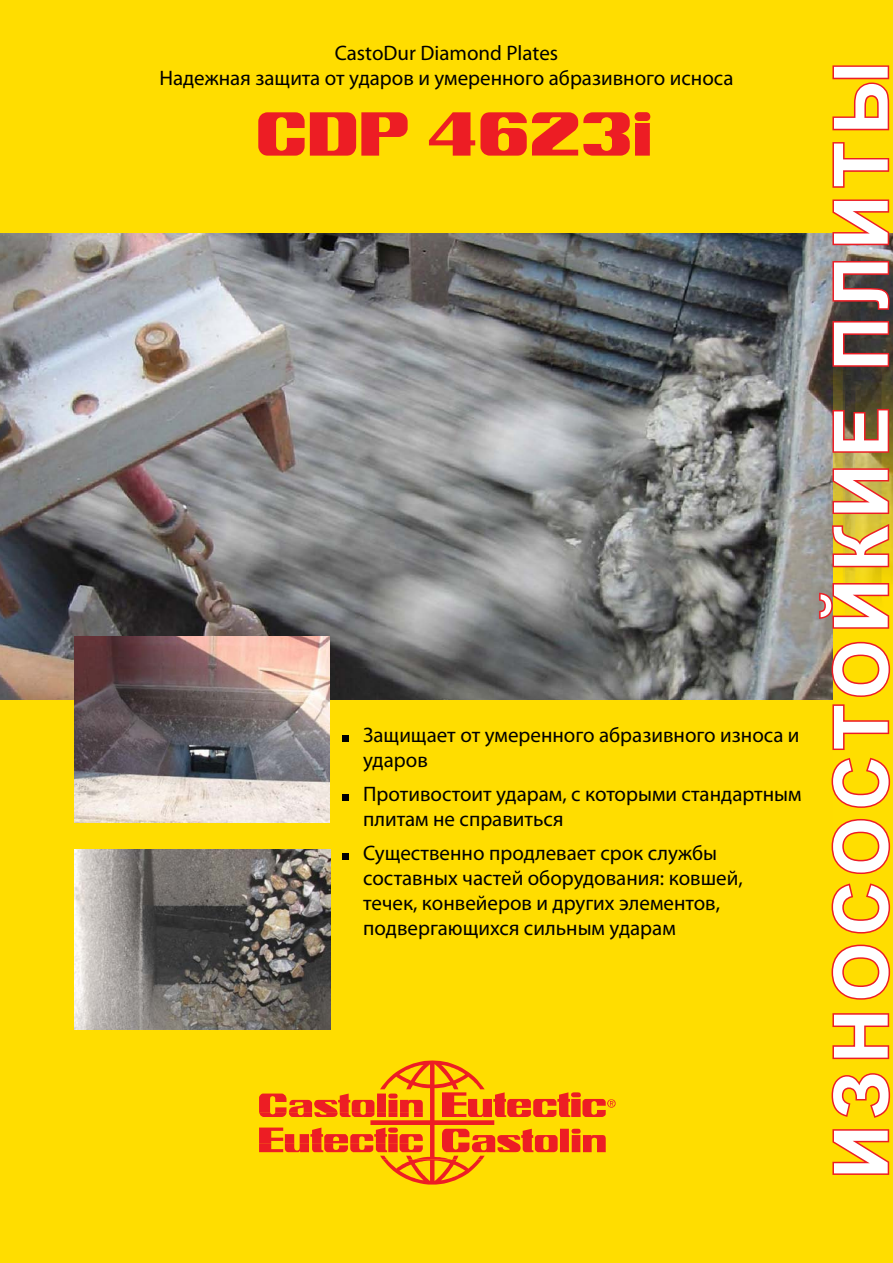
<style>
.page{position:relative;width:893px;height:1263px;background:#fd0}
.page>*{position:absolute;margin:0;border:0;box-sizing:border-box;transform-origin:0 0}
.t1{font:700 75px "Arial";letter-spacing:.1em;color:#fff}
.t2{font:60px "Castolin";color:#ed1d24}
.t3{font:21px/25.2px "Myriad Pro";color:#000}
</style>
<div class="page">
<svg style="left:342px;top:736px;width:6px;height:6px"></svg>
<div style="left:342px;top:794px;width:6px;height:7px;background:#000"></div>
<div style="left:342px;top:853px;width:6px;height:7px;background:#000"></div>
<svg style="left:259px;top:1060px;width:357px;height:124px"></svg>
<img style="left:74px;top:849px;width:257px;height:180px">
<img style="left:0;top:234px;width:893px;height:465px">
<img style="left:74px;top:636px;width:256px;height:186px">
<img style="left:833px;top:257px;width:60px;height:442px">
<svg style="left:832px;top:1129px;width:58px;height:46px"></svg>
<svg style="left:831px;top:1073px;width:60px;height:45px"></svg>
<svg style="left:832px;top:1013px;width:58px;height:47px"></svg>
<svg style="left:831px;top:944px;width:60px;height:56px"></svg>
<svg style="left:831px;top:819px;width:60px;height:115px"></svg>
<svg style="left:830px;top:640px;width:62px;height:168px"></svg>
<svg style="left:818px;top:581px;width:73px;height:49px"></svg>
<svg style="left:831px;top:521px;width:61px;height:48px;background:#e49828"></svg>
<svg style="left:831px;top:467px;width:60px;height:48px;background:#d4863e"></svg>
<svg style="left:831px;top:407px;width:60px;height:47px;background:#9f5532"></svg>
<svg style="left:831px;top:320px;width:60px;height:48px;background:#6d2e2d"></svg>
<svg style="left:831px;top:259px;width:60px;height:52px;background:#7a3e3d"></svg>
<svg style="left:831px;top:199px;width:60px;height:48px"></svg>
<svg style="left:832px;top:142px;width:58px;height:46px"></svg>
<svg style="left:832px;top:65px;width:58px;height:66px"></svg>
<p class="t3" style="left:159px;top:40px;width:576px;text-align:center">CastoDur Diamond Plates<br>Надежная защита от ударов и умеренного абразивного исноса</p>
<h2 class="t2" style="left:258px;top:112px;width:399px">CDP 4623i</h2>
<p class="t3" style="left:363px;top:722px;width:438px">Защищает от умеренного абразивного износа и ударов</p>
<p class="t3" style="left:363px;top:781px;width:440px">Противостоит ударам, с которыми стандартным плитам не справиться</p>
<p class="t3" style="left:363px;top:840px;width:381px">Существенно продлевает срок службы составных частей оборудования: ковшей, течек, конвейеров и других элементов, подвергающихся сильным ударам</p>
<h1 class="t1" style="left:811px;top:1179px;width:1119px;rotate:-90deg">ИЗНОСОСТОЙКИЕ ПЛИТЫ</h1>
</div>
